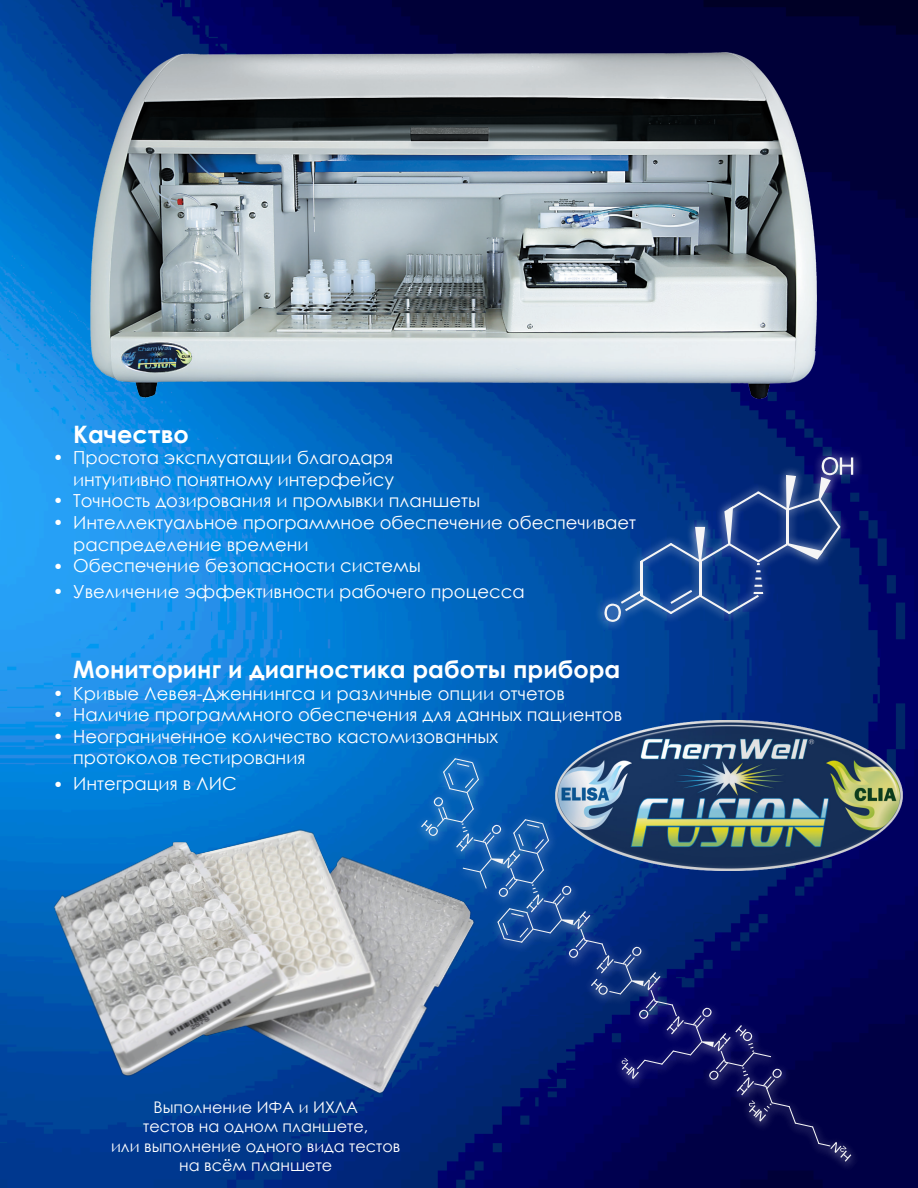
<style>
.page{position:relative;width:918px;height:1188px;background:#fff}
.page>*{position:absolute;margin:0;border:0;box-sizing:border-box;transform-origin:0 0}
.t1{font:700 24px "Century Gothic";color:#fff}
.t2{font:18px/21.6px "Century Gothic";color:#fff}
.t3{font:16.05px/19.2px "Century Gothic";color:#fff;text-align:center}
</style>
<div class="page">
<img style="left:0;top:0;width:918px;height:1188px">
<img style="left:0;top:52px;width:92px;height:499px">
<img style="left:51px;top:824px;width:309px;height:277px">
<img style="left:80px;top:0;width:758px;height:481px">
<div style="left:595px;top:448px;width:268px;height:183px;background:#fff;opacity:.75"></div>
<svg style="left:604px;top:457px;width:249px;height:165px;background:#18418d"></svg>
<svg style="left:360px;top:739px;width:536px;height:449px;background:#274181"></svg>
<svg style="left:421px;top:758px;width:430px;height:404px;background:#0d2777"></svg>
<img style="left:550px;top:716px;width:358px;height:158px">
<svg style="left:0;top:492px;width:53px;height:333px;background:#1b95ec"></svg>
<p class="t2" style="left:53px;top:447px;width:12px">•</p>
<p class="t2" style="left:53px;top:489px;width:12px">•</p>
<p class="t2" style="left:53px;top:512px;width:12px">•</p>
<p class="t2" style="left:53px;top:555px;width:12px">•</p>
<p class="t2" style="left:53px;top:581px;width:12px">•</p>
<p class="t1" style="left:73px;top:416px;width:117px">Качество</p>
<p class="t2" style="left:73px;top:447px;width:322px">Простота эксплуатации благодаря интуитивно понятному интерфейсу</p>
<p class="t2" style="left:73px;top:490px;width:409px">Точность дозирования и промывки планшеты</p>
<p class="t2" style="left:73px;top:511px;width:565px">Интеллектуальное программное обеспечение обеспечивает распределение времени</p>
<p class="t2" style="left:73px;top:555px;width:349px">Обеспечение безопасности системы</p>
<p class="t2" style="left:73px;top:580px;width:453px">Увеличение эффективности рабочего процесса</p>
<p class="t2" style="left:53px;top:682px;width:12px">•</p>
<p class="t2" style="left:53px;top:704px;width:12px">•</p>
<p class="t2" style="left:53px;top:725px;width:12px">•</p>
<p class="t2" style="left:53px;top:773px;width:12px">•</p>
<p class="t1" style="left:73px;top:651px;width:549px">Мониторинг и диагностика работы прибора</p>
<p class="t2" style="left:73px;top:682px;width:493px">Кривые Левея-Дженнингса и различные опции отчетов</p>
<p class="t2" style="left:73px;top:704px;width:551px">Наличие программного обеспечения для данных пациентов</p>
<p class="t2" style="left:73px;top:725px;width:427px">Неограниченное количество кастомизованных протоколов тестирования</p>
<p class="t2" style="left:73px;top:773px;width:165px">Интеграция в ЛИС</p>
<p class="t3" style="left:111px;top:1097px;width:291px">Выполнение ИФА и ИХЛА<br>тестов на одном планшете,<br>или выполнение одного вида тестов на всём планшете</p>
</div>
